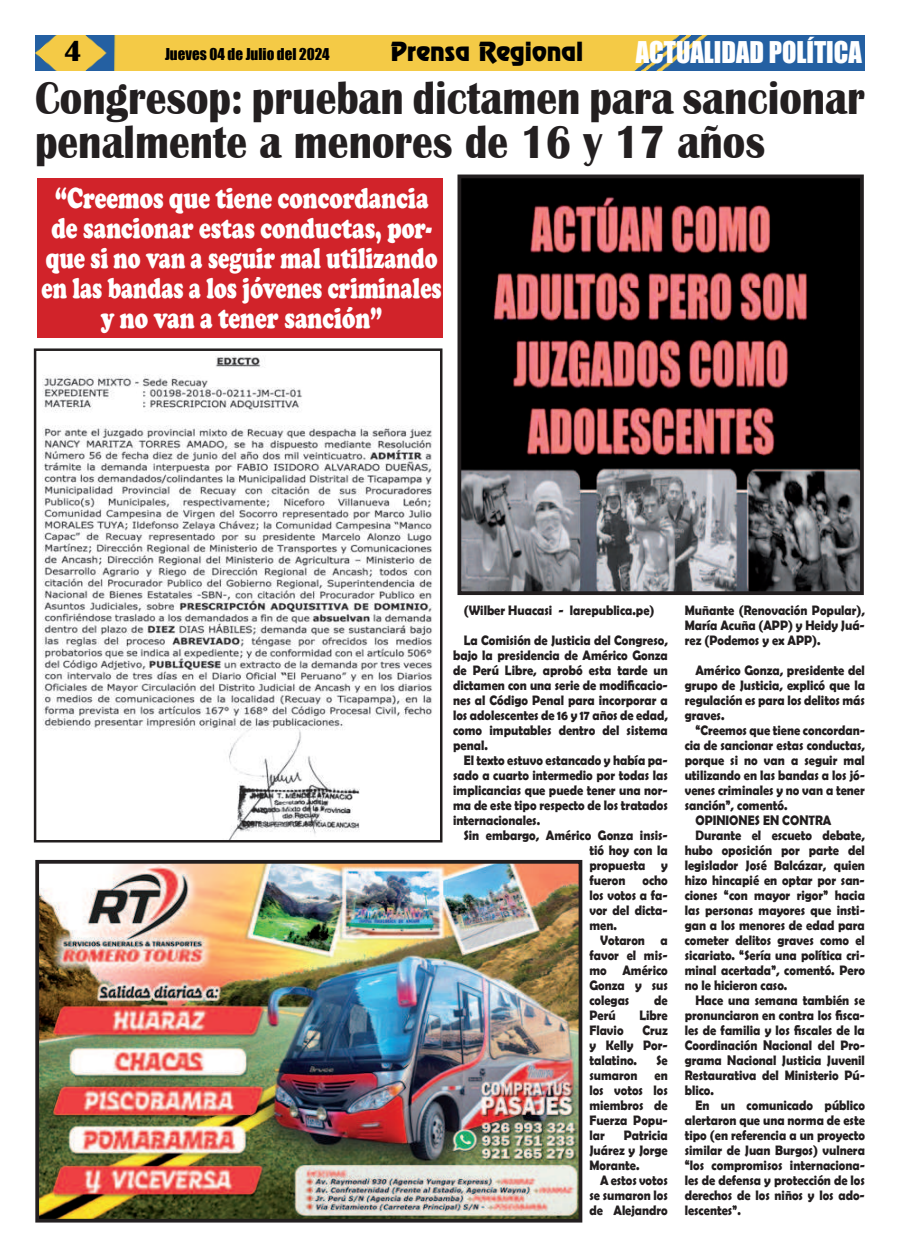
<style>
.page{position:relative;width:900px;height:1258px;background:#fff}
.page>*{position:absolute;margin:0;border:0;box-sizing:border-box;transform-origin:0 0}
.t1{font:700 47.75px/43.8px "Britannic";color:#231f20;scale:.87 1}
.t2{font:900 30px/30px "Cooper";color:#fff;text-align:center;scale:.74 1}
.t3{font:700 30px "Britannic";color:#000}
.t4{font:27.5px "Impact";color:#fff;scale:.96 1}
.t5{font:23.75px "Renfrew Normal";color:#000}
.t6{font:15px "Impact";color:#000}
.t7{font:700 13.75px/15px "Berlin Sans FB Demi";color:#231f20;text-align:justify;scale:.9 1}
</style>
<div class="page">
<img style="left:35px;top:35px;width:830px;height:36px">
<img style="left:463px;top:180px;width:396px;height:410px">
<div style="left:458px;top:175px;width:406px;height:420px;border:4px solid #231f20"></div>
<div style="left:37px;top:178px;width:406px;height:160px;background:#d1232a"></div>
<img style="left:40px;top:865px;width:537px;height:352px">
<div style="left:35px;top:860px;width:547px;height:362px;border:4px solid #231f20"></div>
<img style="left:42px;top:356px;width:391px;height:482px">
<div style="left:34px;top:348px;width:408px;height:494px;border:3px solid #231f20"></div>
<h2 class="t3" style="left:64px;top:41px;width:20px">4</h2>
<p class="t6" style="left:165px;top:46px;width:166px">Jueves 04 de Julio del 2024</p>
<h3 class="t5" style="left:390px;top:41px;width:194px">Prensa Regional</h3>
<h3 class="t4" style="left:636px;top:38px;width:237px">ACTUALIDAD POLÍTICA</h3>
<h1 class="t1" style="left:35px;top:80px;width:955px">Congresop: prueban dictamen para sancionar penalmente a menores de 16 y 17 años</h1>
<h2 class="t2" style="left:42px;top:183px;width:542px">“Creemos que tiene concordancia de sancionar estas conductas, por&shy;que si no van a seguir mal utilizando en las bandas a los jóvenes criminales y no van a tener sanción”</h2>
<p class="t7" style="left:464px;top:596px;width:228px;line-height:30px">(Wilber Huacasi - larepublica.pe)<br>La Comisión de Justicia del Congreso,</p>
<p class="t7" style="left:453px;top:647px;width:240px">bajo la presidencia de Américo Gonza de Perú Libre, aprobó esta tarde un dictamen con una serie de modi昀椀cacio&shy;nes al Código Penal para incorporar a los adolescentes de 16 y 17 años de edad, como imputables dentro del sistema penal.</p>
<p class="t7" style="left:453px;top:754px;width:240px;text-indent:11px">El texto estuvo estancado y había pa&shy;sado a cuarto intermedio por todas las implicancias que puede tener una nor&shy;ma de este tipo respecto de los tratados internacionales.</p>
<p class="t7" style="left:589px;top:827px;width:89px;text-indent:-126px">Sin embargo, Américo Gonza insis&shy;tió hoy con la propuesta y fueron ocho los votos a fa&shy;vor del dicta&shy;men.</p>
<p class="t7" style="left:589px;top:934px;width:89px;text-indent:11px">Votaron a favor el mis&shy;mo Américo Gonza y sus colegas</p>
<p class="t7" style="left:654px;top:994px;width:17px">de</p>
<p class="t7" style="left:589px;top:1009px;width:31px">Perú</p>
<p class="t7" style="left:639px;top:1009px;width:33px">Libre</p>
<p class="t7" style="left:589px;top:1024px;width:39px">Flavio</p>
<p class="t7" style="left:589px;top:1024px;width:89px;text-indent:53px">Cruz y Kelly Por&shy;talatino.</p>
<p class="t7" style="left:589px;top:1054px;width:89px;text-indent:67px">Se sumaron en los votos los miembros de Fuerza Popu&shy;lar</p>
<p class="t7" style="left:589px;top:1129px;width:89px;text-indent:34px">Patricia Juárez y Jorge Morante.</p>
<p class="t7" style="left:589px;top:1174px;width:89px;text-indent:11px">A estos votos se sumaron los de Alejandro</p>
<p class="t7" style="left:685px;top:604px;width:202px">Muñante (Renovación Popular), María Acuña (APP) y Heidy Juá&shy;rez (Podemos y ex APP).</p>
<p class="t7" style="left:685px;top:662px;width:202px;text-indent:11px">Américo Gonza, presidente del grupo de Justicia, explicó que la regulación es para los delitos más graves.</p>
<p class="t7" style="left:695px;top:724px;width:190px">“Creemos que tiene concordan-</p>
<p class="t7" style="left:685px;top:739px;width:202px">cia de sancionar estas conductas,</p>
<p class="t7" style="left:685px;top:754px;width:202px">porque si no van a seguir mal</p>
<p class="t7" style="left:685px;top:767px;width:202px">utilizando en las bandas a los jó-</p>
<p class="t7" style="left:685px;top:784px;width:202px">venes criminales y no van a tener</p>
<p class="t7" style="left:685px;top:797px;width:116px">sanción”, comentó.</p>
<p class="t7" style="left:695px;top:812px;width:153px">OPINIONES EN CONTRA</p>
<p class="t7" style="left:695px;top:829px;width:190px">Durante el escueto debate,</p>
<p class="t7" style="left:685px;top:844px;width:202px">hubo oposición por parte del</p>
<p class="t7" style="left:685px;top:857px;width:202px">legislador José Balcázar, quien</p>
<p class="t7" style="left:685px;top:874px;width:202px">hizo hincapié en optar por san-</p>
<p class="t7" style="left:685px;top:887px;width:202px">ciones “con mayor rigor” hacia</p>
<p class="t7" style="left:685px;top:904px;width:202px">las personas mayores que insti-</p>
<p class="t7" style="left:685px;top:919px;width:202px">gan a los menores de edad para</p>
<p class="t7" style="left:685px;top:934px;width:202px">cometer delitos graves como el</p>
<p class="t7" style="left:685px;top:949px;width:202px">sicariato. “Sería una política cri-</p>
<p class="t7" style="left:685px;top:962px;width:202px">minal acertada”, comentó. Pero</p>
<p class="t7" style="left:685px;top:979px;width:116px">no le hicieron caso.</p>
<p class="t7" style="left:695px;top:994px;width:190px">Hace una semana también se</p>
<p class="t7" style="left:685px;top:1007px;width:202px">pronunciaron en contra los 昀椀sca-</p>
<p class="t7" style="left:685px;top:1022px;width:202px">les de familia y los 昀椀scales de la</p>
<p class="t7" style="left:685px;top:1037px;width:202px">Coordinación Nacional del Pro-</p>
<p class="t7" style="left:685px;top:1052px;width:202px">grama Nacional Justicia Juvenil</p>
<p class="t7" style="left:685px;top:1069px;width:202px">Restaurativa del Ministerio Pú-</p>
<p class="t7" style="left:685px;top:1084px;width:34px">blico.</p>
<p class="t7" style="left:695px;top:1099px;width:190px">En un comunicado público</p>
<p class="t7" style="left:685px;top:1114px;width:202px">alertaron que una norma de este</p>
<p class="t7" style="left:685px;top:1129px;width:202px">tipo (en referencia a un proyecto</p>
<p class="t7" style="left:685px;top:1142px;width:202px">similar de Juan Burgos) vulnera</p>
<p class="t7" style="left:685px;top:1159px;width:202px">“los compromisos internaciona-</p>
<p class="t7" style="left:685px;top:1174px;width:202px">les de defensa y protección de los</p>
<p class="t7" style="left:685px;top:1189px;width:202px">derechos de los niños y los ado-</p>
<p class="t7" style="left:685px;top:1202px;width:64px">lescentes”.</p>
</div>
